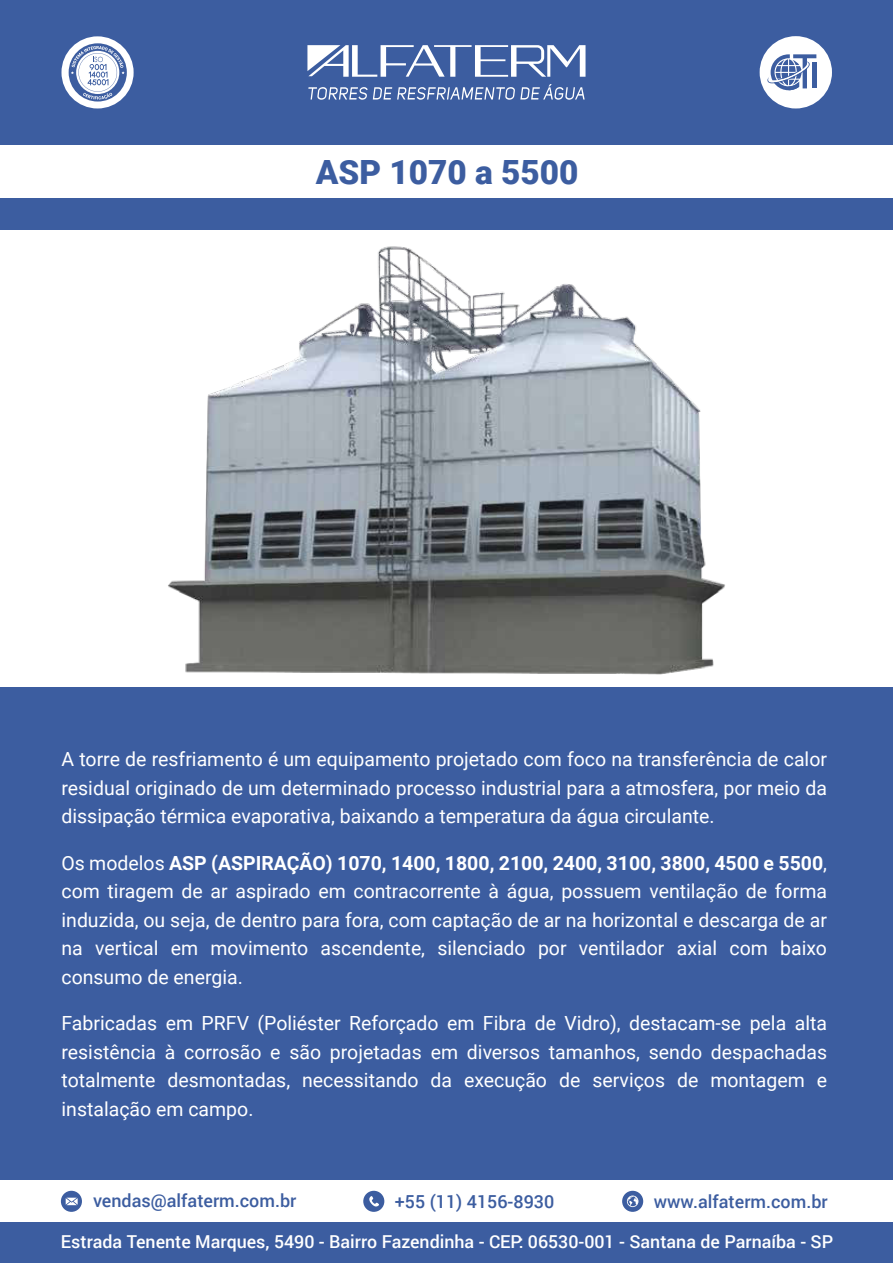
<style>
.page{position:relative;width:893px;height:1263px;background:#3c5da0}
.page>*{position:absolute;margin:0;border:0;box-sizing:border-box;transform-origin:0 0}
.t1{font:900 33.45px "Roboto";color:#3c5da0}
.t2{font:19.5px/28.5px "Roboto";color:#fff;text-align:justify}
.t3{font:500 18px "Roboto";color:#3c5da0}
.t4{font:500 17.85px "Roboto";color:#fff}
.s1{font-weight:700}
</style>
<div class="page">
<div style="left:0;top:145px;width:893px;height:52px;background:#fff"></div>
<svg style="left:307px;top:45px;width:278px;height:32px"></svg>
<svg style="left:308px;top:84px;width:277px;height:16px"></svg>
<div style="left:61px;top:36px;width:73px;height:72px;background:#fff;border-radius:50%"></div>
<svg style="left:69px;top:43px;width:58px;height:59px"></svg>
<svg style="left:71px;top:46px;width:54px;height:53px"></svg>
<div style="left:0;top:230px;width:893px;height:457px;background:#fff"></div>
<div style="left:0;top:1181px;width:893px;height:41px;background:#fff"></div>
<svg style="left:61px;top:1191px;width:21px;height:21px"></svg>
<svg style="left:66px;top:1198px;width:12px;height:7px"></svg>
<div style="left:363px;top:1191px;width:21px;height:21px;background:#3c5da0;border-radius:50%"></div>
<svg style="left:369px;top:1196px;width:10px;height:10px"></svg>
<div style="left:622px;top:1191px;width:21px;height:21px;background:#3c5da0;border-radius:50%"></div>
<svg style="left:627px;top:1195px;width:11px;height:12px"></svg>
<img style="left:168px;top:246px;width:557px;height:429px">
<div style="left:760px;top:36px;width:72px;height:72px;background:#fff;border-radius:50%"></div>
<svg style="left:767px;top:54px;width:49px;height:37px"></svg>
<h1 class="t1" style="left:316px;top:159px;width:264px">ASP 1070 a 5500</h1>
<p class="t2" style="left:61px;top:746px;width:767px">A torre de resfriamento é um equipamento projetado com foco na transferência de calor residual originado de um determinado processo industrial para a atmosfera, por meio da dissipação térmica evaporativa, baixando a temperatura da água circulante.</p>
<p class="t2" style="left:61px;top:850px;width:767px">Os modelos <span class="s1">ASP (ASPIRAÇÃO) 1070, 1400, 1800, 2100, 2400, 3100, 3800, 4500 e 5500</span>, com tiragem de ar aspirado em contracorrente à água, possuem ventilação de forma induzida, ou seja, de dentro para fora, com captação de ar na horizontal e descarga de ar na vertical em movimento ascendente, silenciado por ventilador axial com baixo consumo de energia.</p>
<p class="t2" style="left:61px;top:1010px;width:767px">Fabricadas em PRFV (Poliéster Reforçado em Fibra de Vidro), destacam-se pela alta resistência à corrosão e são projetadas em diversos tamanhos, sendo despachadas totalmente desmontadas, necessitando da execução de serviços de montagem e instalação em campo.</p>
<p class="t3" style="left:93px;top:1193px;width:205px">vendas@alfaterm.com.br</p>
<p class="t3" style="left:395px;top:1194px;width:161px">+55 (11) 4156-8930</p>
<p class="t3" style="left:654px;top:1194px;width:175px">www.alfaterm.com.br</p>
<p class="t4" style="left:61px;top:1233px;width:774px">Estrada Tenente Marques, 5490 - Bairro Fazendinha - CEP: 06530-001 - Santana de Parnaíba - SP</p>
</div>
